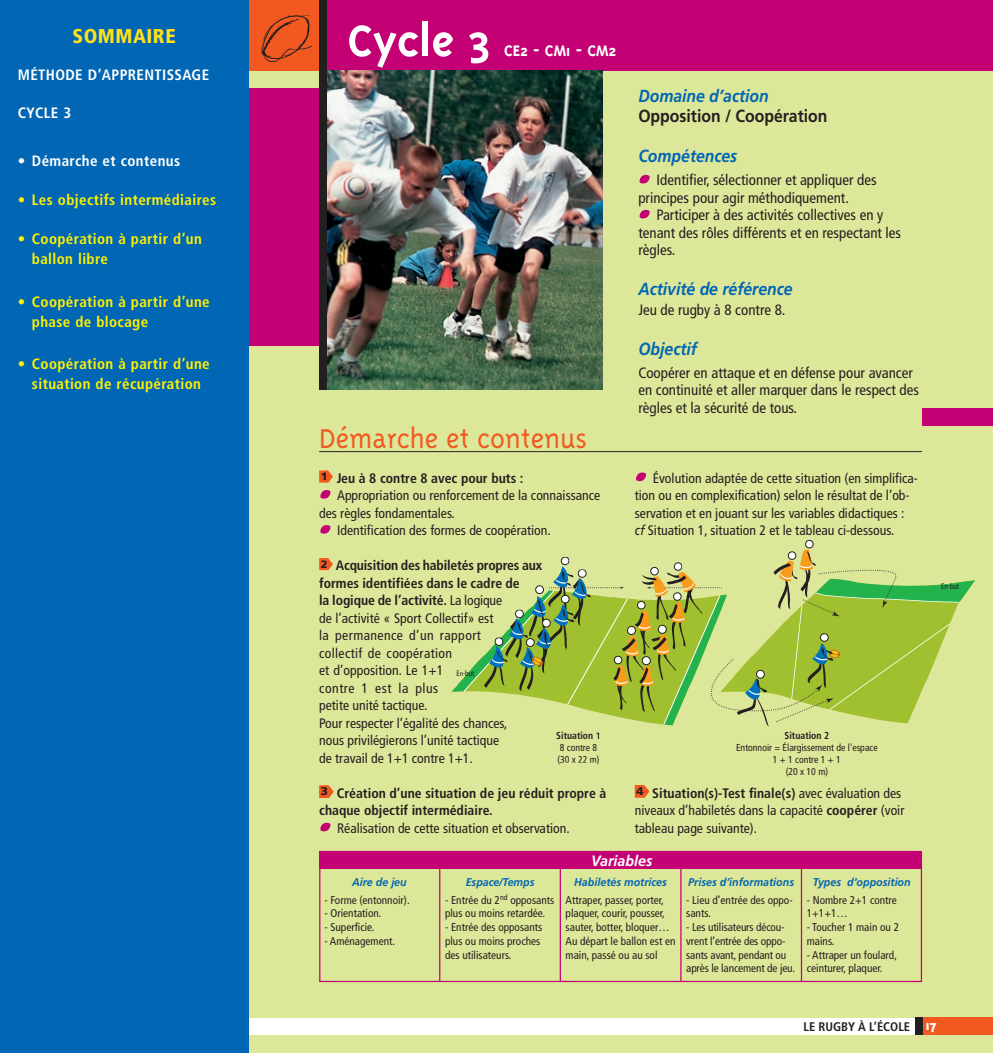
<style>
.page{position:relative;width:993px;height:1053px;background:#fff}
.page>*{position:absolute;margin:0;border:0;box-sizing:border-box;transform-origin:0 0}
.t1{font:700 50px "Triplex";color:#fff}
.t2{font:300 31.25px "Triplex";color:#f15921}
.t3{font:900 condensed 20px "Frutiger";letter-spacing:.025em;color:#ffe01b}
.t4{font:italic 700 17.5px "Frutiger";color:#0166b3;scale:.9 1}
.t5{font:700 17.5px "Frutiger";color:#231f20;scale:.9 1}
.t6{font:700 17.5px "Triplex";color:#fff}
.t7{font:condensed 15px/17.5px "Frutiger";color:#231f20}
.t8{font:700 condensed 15px/20px "Frutiger";letter-spacing:.025em;color:#fff101}
.t9{font:700 condensed 15px "Frutiger";letter-spacing:.025em;color:#fff}
.t10{font:italic 700 15px "Frutiger";color:#fff;scale:.95 1}
.t11{font:condensed 13.75px/17.5px "Frutiger";color:#231f20}
.t12{font:700 condensed 13.75px/17.5px "Frutiger";color:#231f20}
.t13{font:700 condensed 12.5px "Frutiger";color:#231f20}
.t14{font:condensed 11.25px/13.8px "Frutiger";color:#231f20}
.t15{font:italic 700 11.25px "Frutiger";color:#0166b3;scale:.95 1}
.t16{font:condensed 10px/12px "Frutiger";color:#231f20}
.t17{font:700 condensed 10px "Frutiger";color:#231f20}
.t18{font:condensed 8px "Frutiger";color:#231f20;scale:.9 1}
.s1{font-weight:700}
.s2{font-style:italic;font-stretch:normal}
.s3{font-family:"Triplex";font-weight:800;font-stretch:normal;font-size:15px;color:#fff}
</style>
<div class="page">
<div style="left:248px;top:63px;width:744px;height:954px;background:#dde799"></div>
<div style="left:248px;top:0;width:744px;height:71px;background:#c30175"></div>
<div style="left:248px;top:0;width:71px;height:71px;background:#f15921"></div>
<img style="left:261px;top:15px;width:51px;height:47px">
<div style="left:248px;top:89px;width:71px;height:256px;background:#c30175"></div>
<svg style="left:319px;top:470px;width:14px;height:12px"></svg>
<svg style="left:320px;top:490px;width:10px;height:8px"></svg>
<svg style="left:320px;top:525px;width:10px;height:8px"></svg>
<svg style="left:319px;top:558px;width:14px;height:12px"></svg>
<svg style="left:319px;top:785px;width:14px;height:12px"></svg>
<svg style="left:320px;top:822px;width:10px;height:9px"></svg>
<svg style="left:636px;top:472px;width:9px;height:9px"></svg>
<svg style="left:634px;top:785px;width:14px;height:12px"></svg>
<div style="left:248px;top:1035px;width:744px;height:17px;background:#dde799"></div>
<div style="left:918px;top:1017px;width:74px;height:18px;background:#f15921"></div>
<div style="left:921px;top:407px;width:71px;height:18px;background:#c30175"></div>
<div style="left:914px;top:1017px;width:7px;height:18px;background:#231f20"></div>
<svg style="left:639px;top:175px;width:10px;height:8px"></svg>
<svg style="left:639px;top:210px;width:10px;height:8px"></svg>
<hr style="left:319px;top:451px;width:602px;height:1px;background:#231f20">
<img style="left:326px;top:71px;width:276px;height:318px">
<div style="left:319px;top:0;width:7px;height:390px;background:#231f20"></div>
<div style="left:805px;top:540px;width:7px;height:8px;background:#fff;border-radius:50%"></div>
<div style="left:805px;top:540px;width:8px;height:8px;border:1px solid #231f20;border-radius:50%"></div>
<svg style="left:452px;top:548px;width:522px;height:178px"></svg>
<hr style="left:559px;top:868px;width:1px;height:113px;background:#c30175">
<hr style="left:680px;top:868px;width:1px;height:113px;background:#c30175">
<hr style="left:800px;top:868px;width:1px;height:113px;background:#c30175">
<hr style="left:439px;top:868px;width:1px;height:113px;background:#c30175">
<div style="left:319px;top:850px;width:602px;height:18px;background:#c30175"></div>
<div style="left:0;top:0;width:248px;height:1052px;background:#0166b3"></div>
<h3 class="t3" style="left:72px;top:24px;width:105px">SOMMAIRE</h3>
<p class="t9" style="left:18px;top:66px;width:193px">MÉTHODE D’APPRENTISSAGE</p>
<p class="t9" style="left:18px;top:104px;width:55px">CYCLE 3</p>
<p class="t9" style="left:18px;top:152px;width:164px">• Démarche et contenus</p>
<p class="t8" style="left:18px;top:190px;width:200px">• Les objectifs intermédiaires</p>
<p class="t8" style="left:32px;top:229px;width:171px;text-indent:-14px">• Coopération à partir d’un ballon libre</p>
<p class="t8" style="left:32px;top:291px;width:179px;text-indent:-14px">• Coopération à partir d’une phase de blocage</p>
<p class="t8" style="left:18px;top:354px;width:193px;text-align:center">• Coopération à partir d’une situation de récupération</p>
<h1 class="t1" style="left:347px;top:12px;width:144px">Cycle 3</h1>
<p class="t6" style="left:504px;top:41px;width:114px">CE2 - CM1 - CM2</p>
<h2 class="t2" style="left:319px;top:420px;width:269px">Démarche et contenus</h2>
<p class="t12" style="left:321px;top:469px;width:204px"><sup>1</sup> Jeu à 8 contre 8 avec pour buts :</p>
<p class="t11" style="left:337px;top:487px;width:264px">Appropriation ou renforcement de la connaissance</p>
<p class="t11" style="left:319px;top:504px;width:137px">des règles fondamentales.</p>
<p class="t11" style="left:337px;top:522px;width:215px">Identification des formes de coopération.</p>
<p class="t11" style="left:319px;top:557px;width:224px"><sup>2</sup> <span class="s1">Acquisition des habiletés propres aux formes identifiées dans le cadre de<br>la logique de l’activité.</span> La logique<br>de l’activité « Sport Collectif» est<br>la permanence d’un rapport<br>collectif de coopération<br>et d’opposition. Le 1+1<br>contre 1 est la plus<br>petite unité tactique.<br>Pour respecter l’égalité des chances,<br>nous privilégierons l’unité tactique<br>de travail de 1+1 contre 1+1.</p>
<p class="t12" style="left:319px;top:784px;width:288px"><sup>3</sup> Création d’une situation de jeu réduit propre à chaque objectif intermédiaire.</p>
<p class="t11" style="left:337px;top:819px;width:234px">Réalisation de cette situation et observation.</p>
<p class="t18" style="left:456px;top:668px;width:21px">En-but</p>
<p class="t17" style="left:556px;top:729px;width:46px">Situation 1</p>
<p class="t16" style="left:557px;top:741px;width:44px">8 contre 8 (30 x 22 m)</p>
<p class="t4" style="left:638px;top:86px;width:146px">Domaine d’action</p>
<p class="t5" style="left:638px;top:106px;width:212px">Opposition / Coopération</p>
<p class="t4" style="left:638px;top:146px;width:111px">Compétences</p>
<p class="t7" style="left:638px;top:171px;width:240px;text-indent:18px">Identifier, sélectionner et appliquer des principes pour agir méthodiquement.</p>
<p class="t7" style="left:638px;top:206px;width:264px;text-indent:18px">Participer à des activités collectives en y tenant des rôles différents et en respectant les règles.</p>
<p class="t4" style="left:638px;top:279px;width:173px">Activité de référence</p>
<p class="t7" style="left:638px;top:301px;width:149px">Jeu de rugby à 8 contre 8.</p>
<p class="t4" style="left:638px;top:339px;width:67px">Objectif</p>
<p class="t7" style="left:638px;top:364px;width:282px">Coopérer en attaque et en défense pour avancer en continuité et aller marquer dans le respect des règles et la sécurité de tous.</p>
<p class="t11" style="left:634px;top:469px;width:284px;text-indent:18px">Évolution adaptée de cette situation (en simplifica&shy;tion ou en complexification) selon le résultat de l’ob&shy;servation et en jouant sur les variables didactiques :<br><span class="s2">cf</span> Situation 1, situation 2 et le tableau ci-dessous.</p>
<p class="t17" style="left:784px;top:730px;width:46px">Situation 2</p>
<p class="t16" style="left:735px;top:741px;width:143px;text-align:center">Entonnoir = Élargissement de l'espace<br>1 + 1 contre 1 + 1<br>(20 x 10 m)</p>
<p class="t11" style="left:634px;top:784px;width:271px"><sup>4</sup> <span class="s1">Situation(s)-Test finale(s)</span> avec évaluation des niveaux d’habiletés dans la capacité <span class="s1">coopérer</span> (voir tableau page suivante).</p>
<p class="t15" style="left:352px;top:875px;width:59px">Aire de jeu</p>
<p class="t14" style="left:324px;top:892px;width:87px">- Forme (entonnoir).</p>
<p class="t14" style="left:324px;top:906px;width:59px">- Orientation.</p>
<p class="t14" style="left:324px;top:920px;width:51px">- Superficie.</p>
<p class="t14" style="left:324px;top:934px;width:72px">- Aménagement.</p>
<p class="t15" style="left:465px;top:875px;width:74px">Espace/Temps</p>
<p class="t14" style="left:445px;top:892px;width:111px">- Entrée du 2<sup>nd</sup> opposants plus ou moins retardée.</p>
<p class="t14" style="left:445px;top:920px;width:99px">- Entrée des opposants plus ou moins proches des utilisateurs.</p>
<p class="t10" style="left:591px;top:851px;width:66px">Variables</p>
<p class="t15" style="left:574px;top:875px;width:99px">Habiletés motrices</p>
<p class="t14" style="left:565px;top:892px;width:111px">Attraper, passer, porter, plaquer, courir, pousser, sauter, botter, bloquer…<br>Au départ le ballon est en main, passé ou au sol</p>
<p class="t15" style="left:688px;top:875px;width:113px">Prises d’informations</p>
<p class="t14" style="left:686px;top:892px;width:108px">- Lieu d’entrée des oppo&shy;sants.</p>
<p class="t14" style="left:686px;top:920px;width:110px">- Les utilisateurs décou&shy;vrent l’entrée des oppo&shy;sants avant, pendant ou après le lancement de jeu.</p>
<p class="t15" style="left:812px;top:875px;width:104px">Types d’opposition</p>
<p class="t14" style="left:806px;top:892px;width:92px">- Nombre 2+1 contre<br>1+1+1…</p>
<p class="t14" style="left:806px;top:920px;width:94px">- Toucher 1 main ou 2 mains.</p>
<p class="t14" style="left:806px;top:947px;width:92px">- Attraper un foulard, ceinturer, plaquer.</p>
<p class="t18" style="left:940px;top:581px;width:21px">En-but</p>
<p class="t13" style="left:803px;top:1019px;width:135px">LE RUGBY À L’ÉCOLE <span class="s3">17</span></p>
</div>
